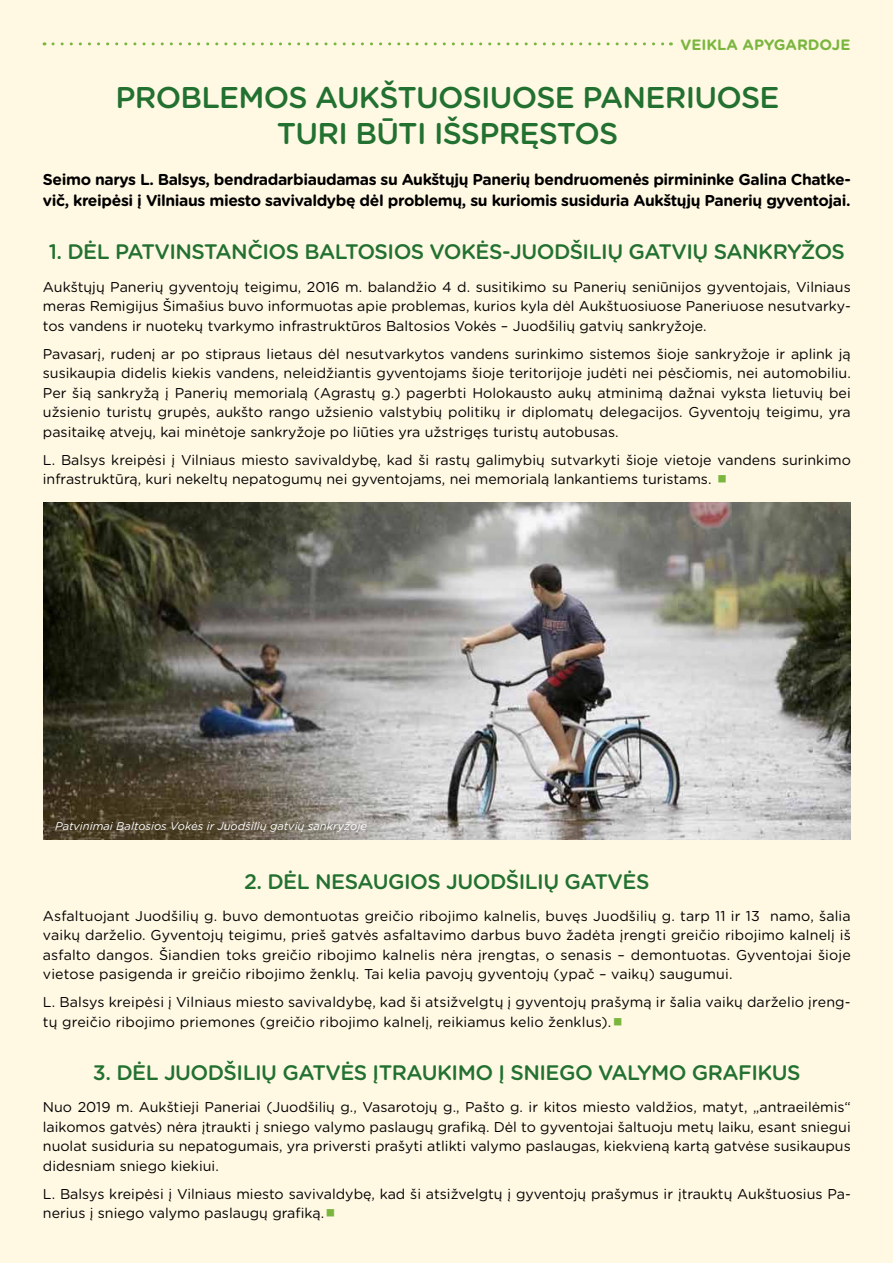
<style>
.page{position:relative;width:893px;height:1263px;background:#fff8e3}
.page>*{position:absolute;margin:0;border:0;box-sizing:border-box;transform-origin:0 0}
.t1{font:500 30px "Gotham Rounded";letter-spacing:-.025em;color:#227131}
.t2{font:500 21px "Gotham Rounded";letter-spacing:-.025em;color:#227131}
.t3{font:700 15.75px/21px "Gotham Rounded";letter-spacing:-.025em;color:#000}
.t4{font:700 15px "Gotham Rounded";color:#7ab63e}
.t5{font:14.25px/19.5px "Gotham Rounded";color:#000;text-align:justify}
.t6{font:italic 11.25px "Gotham Rounded";color:#fff}
</style>
<div class="page">
<svg style="left:53px;top:42px;width:618px;height:3px"></svg>
<img style="left:44px;top:502px;width:806px;height:338px">
<p class="t4" style="left:681px;top:34px;width:171px">VEIKLA APYGARDOJE</p>
<h1 class="t1" style="left:115px;top:76px;width:42px">PROBLEMOS</h1>
<h1 class="t1" style="left:315px;top:76px;width:218px">AUKŠTUOSI UOSE</h1>
<h1 class="t1" style="left:582px;top:76px;width:37px">PANERI</h1>
<h1 class="t1" style="left:694px;top:76px;width:43px">UOSE</h1>
<h1 class="t1" style="left:277px;top:112px;width:204px">TURI BŪTI IŠSPR</h1>
<h1 class="t1" style="left:520px;top:112px;width:40px">ĘSTOS</h1>
<p class="t3" style="left:43px;top:169px;width:809px">Seimo narys L. Balsys, bendradarbiaudamas su Aukštųjų Panerių bendruomenės pirmininke Galina Chatke&shy;vič, kreipėsi į Vilniaus miesto savivaldybę dėl problemų, su kuriomis susiduria Aukštųjų Panerių gyventojai.</p>
<h2 class="t2" style="left:49px;top:237px;width:81px">1. DĖL PATVINSTAN</h2>
<h2 class="t2" style="left:247px;top:237px;width:28px">ČIOS</h2>
<h2 class="t2" style="left:304px;top:237px;width:29px">BALTOSIOS</h2>
<h2 class="t2" style="left:430px;top:237px;width:164px">VOKĖS-JUODŠILIŲ</h2>
<h2 class="t2" style="left:628px;top:237px;width:14px">GATVIŲ</h2>
<h2 class="t2" style="left:714px;top:237px;width:16px">SANKR</h2>
<h2 class="t2" style="left:787px;top:237px;width:29px">YŽOS</h2>
<p class="t5" style="left:43px;top:276px;width:809px">Aukštųjų Panerių gyventojų teigimu, 2016 m. balandžio 4 d. susitikimo su Panerių seniūnijos gyventojais, Vilniaus meras Remigijus Šimašius buvo informuotas apie problemas, kurios kyla dėl Aukštuosiuose Paneriuose nesutvarky&shy;tos vandens ir nuotekų tvarkymo infrastruktūros Baltosios Vokės – Juodšilių gatvių sankryžoje.</p>
<p class="t5" style="left:43px;top:343px;width:809px">Pavasarį, rudenį ar po stipraus lietaus dėl nesutvarkytos vandens surinkimo sistemos šioje sankryžoje ir aplink ją susikaupia didelis kiekis vandens, neleidžiantis gyventojams šioje teritorijoje judėti nei pėsčiomis, nei automobiliu.<br>Per šią sankryžą į Panerių memorialą (Agrastų g.) pagerbti Holokausto aukų atminimą dažnai vyksta lietuvių bei užsienio turistų grupės, aukšto rango užsienio valstybių politikų ir diplomatų delegacijos. Gyventojų teigimu, yra pasitaikę atvejų, kai minėtoje sankryžoje po liūties yra užstrigęs turistų autobusas.</p>
<p class="t5" style="left:43px;top:449px;width:809px">L. Balsys kreipėsi į Vilniaus miesto savivaldybę, kad ši rastų galimybių sutvarkyti šioje vietoje vandens surinkimo infrastruktūrą, kuri nekeltų nepatogumų nei gyventojams, nei memorialą lankantiems turistams.</p>
<p class="t6" style="left:55px;top:818px;width:313px">Patvinimai Baltosios Vokės ir Juodšilių gatvių sankryžoje</p>
<h2 class="t2" style="left:244px;top:866px;width:86px">2. DĖL NESA</h2>
<h2 class="t2" style="left:373px;top:866px;width:29px">UGIOS</h2>
<h2 class="t2" style="left:446px;top:866px;width:83px">JUODŠILIŲ</h2>
<h2 class="t2" style="left:565px;top:866px;width:16px">GATV</h2>
<h2 class="t2" style="left:622px;top:866px;width:26px">ĖS</h2>
<p class="t5" style="left:43px;top:905px;width:809px">Asfaltuojant Juodšilių g. buvo demontuotas greičio ribojimo kalnelis, buvęs Juodšilių g. tarp 11 ir 13 namo, šalia vaikų darželio. Gyventojų teigimu, prieš gatvės asfaltavimo darbus buvo žadėta įrengti greičio ribojimo kalnelį iš asfalto dangos. Šiandien toks greičio ribojimo kalnelis nėra įrengtas, o senasis – demontuotas. Gyventojai šioje vietose pasigenda ir greičio ribojimo ženklų. Tai kelia pavojų gyventojų (ypač – vaikų) saugumui.</p>
<p class="t5" style="left:43px;top:992px;width:809px">L. Balsys kreipėsi į Vilniaus miesto savivaldybę, kad ši atsižvelgtų į gyventojų prašymą ir šalia vaikų darželio įreng&shy;tų greičio ribojimo priemones (greičio ribojimo kalnelį, reikiamus kelio ženklus).</p>
<h2 class="t2" style="left:93px;top:1057px;width:154px">3. DĖL JUODŠILIŲ</h2>
<h2 class="t2" style="left:282px;top:1057px;width:16px">GATV</h2>
<h2 class="t2" style="left:340px;top:1057px;width:54px">ĖS ĮTRA</h2>
<h2 class="t2" style="left:422px;top:1057px;width:30px">UKIMO</h2>
<h2 class="t2" style="left:499px;top:1057px;width:27px">Į SNIEGO</h2>
<h2 class="t2" style="left:598px;top:1057px;width:110px">VALYMOGRA</h2>
<h2 class="t2" style="left:738px;top:1057px;width:61px">FIKUS</h2>
<p class="t5" style="left:43px;top:1097px;width:809px">Nuo 2019 m. Aukštieji Paneriai (Juodšilių g., Vasarotojų g., Pašto g. ir kitos miesto valdžios, matyt, „antraeilėmis“ laikomos gatvės) nėra įtraukti į sniego valymo paslaugų grafiką. Dėl to gyventojai šaltuoju metų laiku, esant sniegui nuolat susiduria su nepatogumais, yra priversti prašyti atlikti valymo paslaugas, kiekvieną kartą gatvėse susikaupus didesniam sniego kiekiui.</p>
<p class="t5" style="left:43px;top:1183px;width:809px">L. Balsys kreipėsi į Vilniaus miesto savivaldybę, kad ši atsižvelgtų į gyventojų prašymus ir įtrauktų Aukštuosius Pa&shy;nerius į sniego valymo paslaugų grafiką.</p>
</div>
